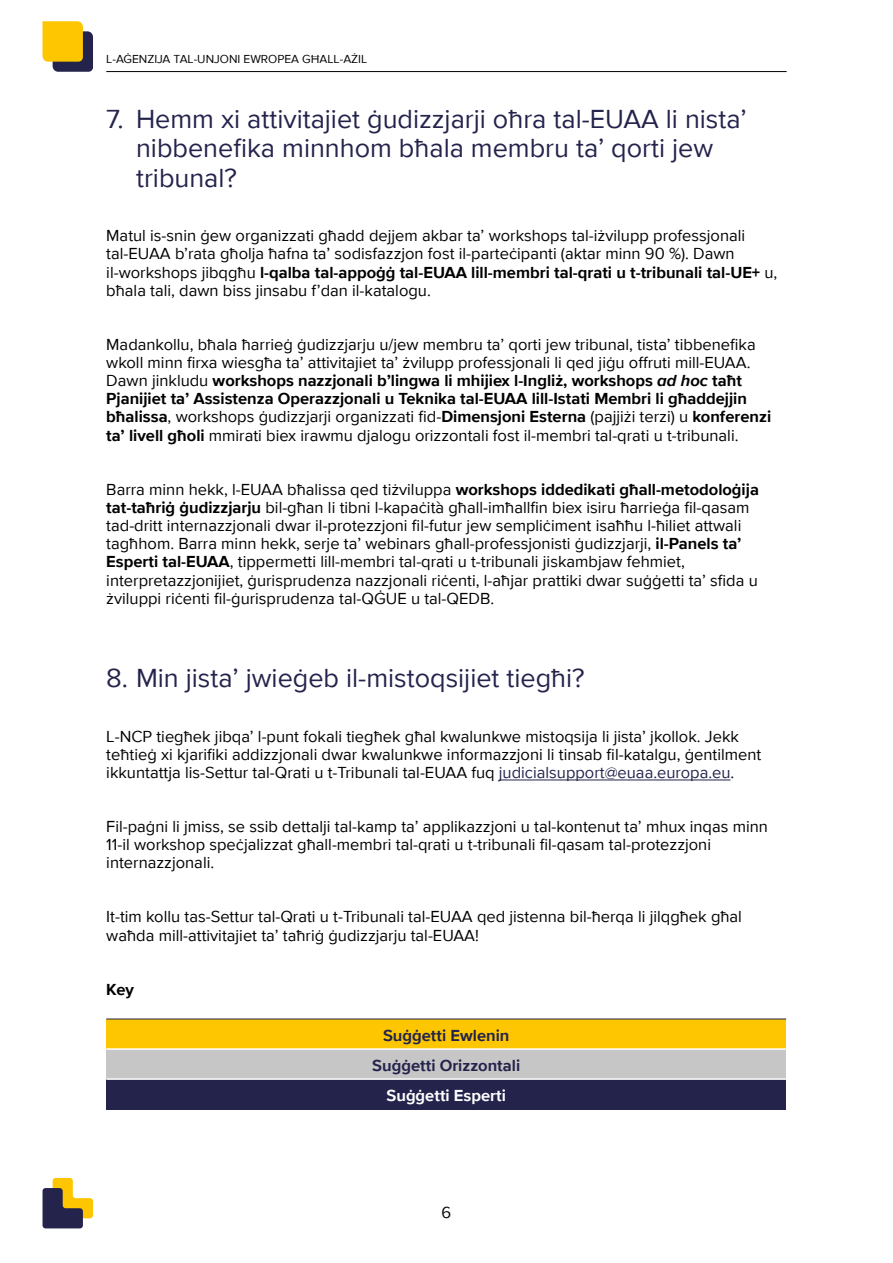
<style>
.page{position:relative;width:893px;height:1263px;background:#fff}
.page>*{position:absolute;margin:0;border:0;box-sizing:border-box;transform-origin:0 0}
.Heading_2{font:27px/29.7px "Proxima Nova";color:#24234c}
.Body_text{font:16.5px/18.1px "Proxima Nova";color:#000}
.TABLE_Body_text{font:700 16.5px "Proxima Nova";color:#24234c}
.TABLE_Body_text-2{font:700 16.5px "Proxima Nova";color:#23244c}
.TABLE_Body_text-3{font:700 16.5px "Proxima Nova";color:#fff}
.Body_text-2{font:700 16.5px "Proxima Nova";color:#000}
.t1{font:12px "Proxima Nova";color:#000}
.s1{font-weight:700}
.s2{font-weight:700;font-style:italic}
.s3{color:#23244c}
</style>
<div class="page">
<svg style="left:43px;top:1178px;width:50px;height:50px"></svg>
<svg style="left:43px;top:21px;width:50px;height:51px;background:#c19e2e"></svg>
<hr style="left:106px;top:71px;width:681px;height:1px;background:#000">
<hr style="left:499px;top:779px;width:231px;height:1px;background:#23244c">
<div style="left:106px;top:1019px;width:680px;height:30px;background:#fdc600"></div>
<div style="left:106px;top:1049px;width:680px;height:30px;background:#c6c6c6"></div>
<div style="left:106px;top:1079px;width:680px;height:30px;background:#24234c"></div>
<hr style="left:106px;top:1048px;width:680px;height:2px;background:#fff">
<hr style="left:106px;top:1078px;width:680px;height:2px;background:#fff">
<hr style="left:106px;top:1019px;width:680px;height:1px;background:#24234c">
<p class="t1" style="left:106px;top:50px;width:262px">L-AĠENZIJA TAL-UNJONI EWROPEA GĦALL-AŻIL</p>
<h2 class="Heading_2" style="left:136px;top:103px;width:612px;text-indent:-30px">7. Hemm xi attivitajiet ġudizzjarji oħra tal-EUAA li nista’ nibbenefika minnhom bħala membru ta’ qorti jew tribunal?</h2>
<p class="Body_text" style="left:106px;top:226px;width:673px">Matul is-snin ġew organizzati għadd dejjem akbar ta’ workshops tal-iżvilupp professjonali tal-EUAA b’rata għolja ħafna ta’ sodisfazzjon fost il-parteċipanti (aktar minn 90 %). Dawn il-workshops jibqgħu <span class="s1">l-qalba tal-appoġġ tal-EUAA lill-membri tal-qrati u t-tribunali tal-UE+</span> u, bħala tali, dawn biss jinsabu f’dan il-katalogu.</p>
<p class="Body_text" style="left:106px;top:334px;width:666px">Madankollu, bħala ħarrieġ ġudizzjarju u/jew membru ta’ qorti jew tribunal, tista’ tibbenefika wkoll minn firxa wiesgħa ta’ attivitajiet ta’ żvilupp professjonali li qed jiġu offruti mill-EUAA.<br>Dawn jinkludu <span class="s1">workshops nazzjonali b’lingwa li mhijiex l-Ingliż, workshops</span> <span class="s2">ad hoc</span> <span class="s1">taħt Pjanijiet ta’ Assistenza Operazzjonali u Teknika tal-EUAA lill-Istati Membri li għaddejjin bħalissa</span>, workshops ġudizzjarji organizzati fid-<span class="s1">Dimensjoni Esterna</span> (pajjiżi terzi) u <span class="s1">konferenzi ta’ livell għoli</span> mmirati biex irawmu djalogu orizzontali fost il-membri tal-qrati u t-tribunali.</p>
<p class="Body_text" style="left:106px;top:479px;width:654px">Barra minn hekk, l-EUAA bħalissa qed tiżviluppa <span class="s1">workshops iddedikati għall-metodoloġija tat-taħriġ ġudizzjarju</span> bil-għan li tibni l-kapaċità għall-imħallfin biex isiru ħarrieġa fil-qasam tad-dritt internazzjonali dwar il-protezzjoni fil-futur jew sempliċiment isaħħu l-ħiliet attwali tagħhom. Barra minn hekk, serje ta’ webinars għall-professjonisti ġudizzjarji, <span class="s1">il-Panels ta’ Esperti tal-EUAA</span>, tippermetti lill-membri tal-qrati u t-tribunali jiskambjaw fehmiet, interpretazzjonijiet, ġurisprudenza nazzjonali riċenti, l-aħjar prattiki dwar suġġetti ta’ sfida u żviluppi riċenti fil-ġurisprudenza tal-QĠUE u tal-QEDB.</p>
<h2 class="Heading_2" style="left:106px;top:662px;width:480px">8. Min jista’ jwieġeb il-mistoqsijiet tiegħi?</h2>
<p class="Body_text" style="left:106px;top:726px;width:657px">L-NCP tiegħek jibqa’ l-punt fokali tiegħek għal kwalunkwe mistoqsija li jista’ jkollok. Jekk teħtieġ xi kjarifiki addizzjonali dwar kwalunkwe informazzjoni li tinsab fil-katalgu, ġentilment ikkuntattja lis-Settur tal-Qrati u t-Tribunali tal-EUAA fuq <span class="s3">judicialsupport@euaa.europa.eu</span>.</p>
<p class="Body_text" style="left:106px;top:817px;width:663px">Fil-paġni li jmiss, se ssib dettalji tal-kamp ta’ applikazzjoni u tal-kontenut ta’ mhux inqas minn<br>11-il workshop speċjalizzat għall-membri tal-qrati u t-tribunali fil-qasam tal-protezzjoni internazzjonali.</p>
<p class="Body_text" style="left:106px;top:907px;width:637px">It-tim kollu tas-Settur tal-Qrati u t-Tribunali tal-EUAA qed jistenna bil-ħerqa li jilqgħek għal waħda mill-attivitajiet ta’ taħriġ ġudizzjarju tal-EUAA!</p>
<p class="Body_text-2" style="left:106px;top:977px;width:29px">Key</p>
<p class="TABLE_Body_text-2" style="left:383px;top:1023px;width:128px">Suġġetti Ewlenin</p>
<p class="TABLE_Body_text" style="left:372px;top:1053px;width:149px">Suġġetti Orizzontali</p>
<p class="TABLE_Body_text-3" style="left:387px;top:1083px;width:121px">Suġġetti Esperti</p>
<p class="Body_text" style="left:442px;top:1203px;width:11px">6</p>
</div>
